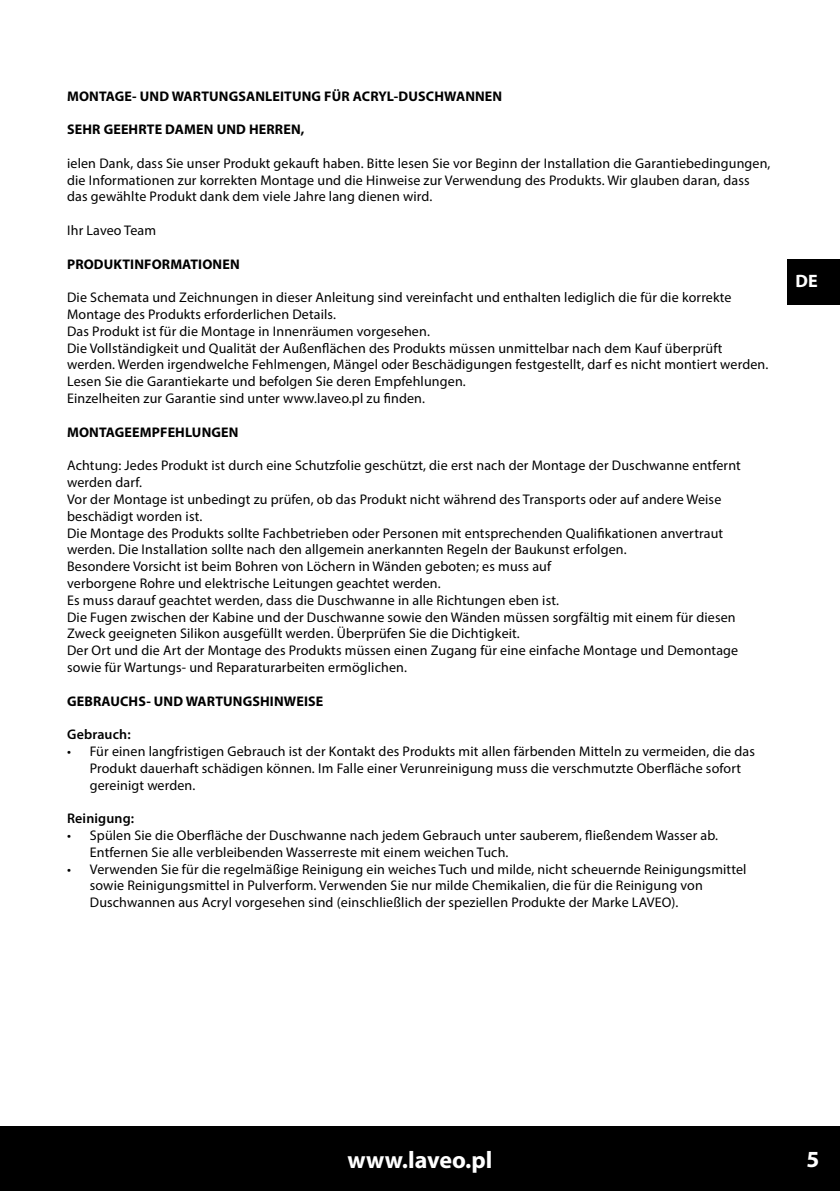
<style>
.page{position:relative;width:840px;height:1191px;background:#fff}
.page>*{position:absolute;margin:0;border:0;box-sizing:border-box;transform-origin:0 0}
.t1{font:700 24px "Myriad Pro";color:#fff}
.t2{font:700 23.2px "Myriad Pro";color:#fff}
.t3{font:700 18px "Myriad Pro";color:#fff}
.t4{font:14px/16.8px "Myriad Pro";letter-spacing:.01em;color:#000}
.t5{font:700 14px "Myriad Pro";letter-spacing:.01em;color:#000}
.t6{font:600 14px "Myriad Pro";letter-spacing:.01em;color:#000}
</style>
<div class="page">
<div style="left:0;top:1125px;width:839px;height:66px;background:#000"></div>
<div style="left:787px;top:259px;width:52px;height:45px;background:#000"></div>
<p class="t5" style="left:67px;top:87px;width:436px">MONTAGE- UND WARTUNGSANLEITUNG FÜR ACRYL-DUSCHWANNEN</p>
<p class="t5" style="left:67px;top:120px;width:239px">SEHR GEEHRTE DAMEN UND HERREN,</p>
<p class="t4" style="left:67px;top:154px;width:704px">ielen Dank, dass Sie unser Produkt gekauft haben. Bitte lesen Sie vor Beginn der Installation die Garantiebedingungen, die Informationen zur korrekten Montage und die Hinweise zur Verwendung des Produkts. Wir glauben daran, dass das gewählte Produkt dank dem viele Jahre lang dienen wird.</p>
<p class="t4" style="left:67px;top:222px;width:90px">Ihr Laveo Team</p>
<p class="t5" style="left:67px;top:255px;width:174px">PRODUKTINFORMATIONEN</p>
<p class="t4" style="left:67px;top:289px;width:702px">Die Schemata und Zeichnungen in dieser Anleitung sind vereinfacht und enthalten lediglich die für die korrekte Montage des Produkts erforderlichen Details.<br>Das Produkt ist für die Montage in Innenräumen vorgesehen.<br>Die Vollständigkeit und Qualität der Außenflächen des Produkts müssen unmittelbar nach dem Kauf überprüft werden. Werden irgendwelche Fehlmengen, Mängel oder Beschädigungen festgestellt, darf es nicht montiert werden.<br>Lesen Sie die Garantiekarte und befolgen Sie deren Empfehlungen.<br>Einzelheiten zur Garantie sind unter www.laveo.pl zu finden.</p>
<p class="t5" style="left:67px;top:423px;width:173px">MONTAGEEMPFEHLUNGEN</p>
<p class="t4" style="left:67px;top:457px;width:674px">Achtung: Jedes Produkt ist durch eine Schutzfolie geschützt, die erst nach der Montage der Duschwanne entfernt werden darf.<br>Vor der Montage ist unbedingt zu prüfen, ob das Produkt nicht während des Transports oder auf andere Weise beschädigt worden ist.<br>Die Montage des Produkts sollte Fachbetrieben oder Personen mit entsprechenden Qualifikationen anvertraut werden. Die Installation sollte nach den allgemein anerkannten Regeln der Baukunst erfolgen.<br>Besondere Vorsicht ist beim Bohren von Löchern in Wänden geboten; es muss auf<br>verborgene Rohre und elektrische Leitungen geachtet werden.<br>Es muss darauf geachtet werden, dass die Duschwanne in alle Richtungen eben ist.<br>Die Fugen zwischen der Kabine und der Duschwanne sowie den Wänden müssen sorgfältig mit einem für diesen Zweck geeigneten Silikon ausgefüllt werden. Überprüfen Sie die Dichtigkeit.<br>Der Ort und die Art der Montage des Produkts müssen einen Zugang für eine einfache Montage und Demontage sowie für Wartungs- und Reparaturarbeiten ermöglichen.</p>
<p class="t5" style="left:67px;top:691px;width:258px">GEBRAUCHS- UND WARTUNGSHINWEISE</p>
<p class="t6" style="left:67px;top:725px;width:65px">Gebrauch:</p>
<p class="t4" style="left:90px;top:742px;width:666px;text-indent:-23px">• Für einen langfristigen Gebrauch ist der Kontakt des Produkts mit allen färbenden Mitteln zu vermeiden, die das<br>Produkt dauerhaft schädigen können. Im Falle einer Verunreinigung muss die verschmutzte Oberfläche sofort gereinigt werden.</p>
<p class="t6" style="left:67px;top:809px;width:68px">Reinigung:</p>
<p class="t4" style="left:90px;top:826px;width:629px;text-indent:-23px">• Spülen Sie die Oberfläche der Duschwanne nach jedem Gebrauch unter sauberem, fließendem Wasser ab.<br>Entfernen Sie alle verbleibenden Wasserreste mit einem weichen Tuch.</p>
<p class="t4" style="left:90px;top:860px;width:657px;text-indent:-23px">• Verwenden Sie für die regelmäßige Reinigung ein weiches Tuch und milde, nicht scheuernde Reinigungsmittel sowie Reinigungsmittel in Pulverform. Verwenden Sie nur milde Chemikalien, die für die Reinigung von<br>Duschwannen aus Acryl vorgesehen sind (einschließlich der speziellen Produkte der Marke LAVEO).</p>
<p class="t3" style="left:795px;top:270px;width:24px">DE</p>
<h1 class="t1" style="left:347px;top:1144px;width:146px">www.laveo.pl</h1>
<h2 class="t2" style="left:805px;top:1144px;width:14px">5</h2>
</div>
